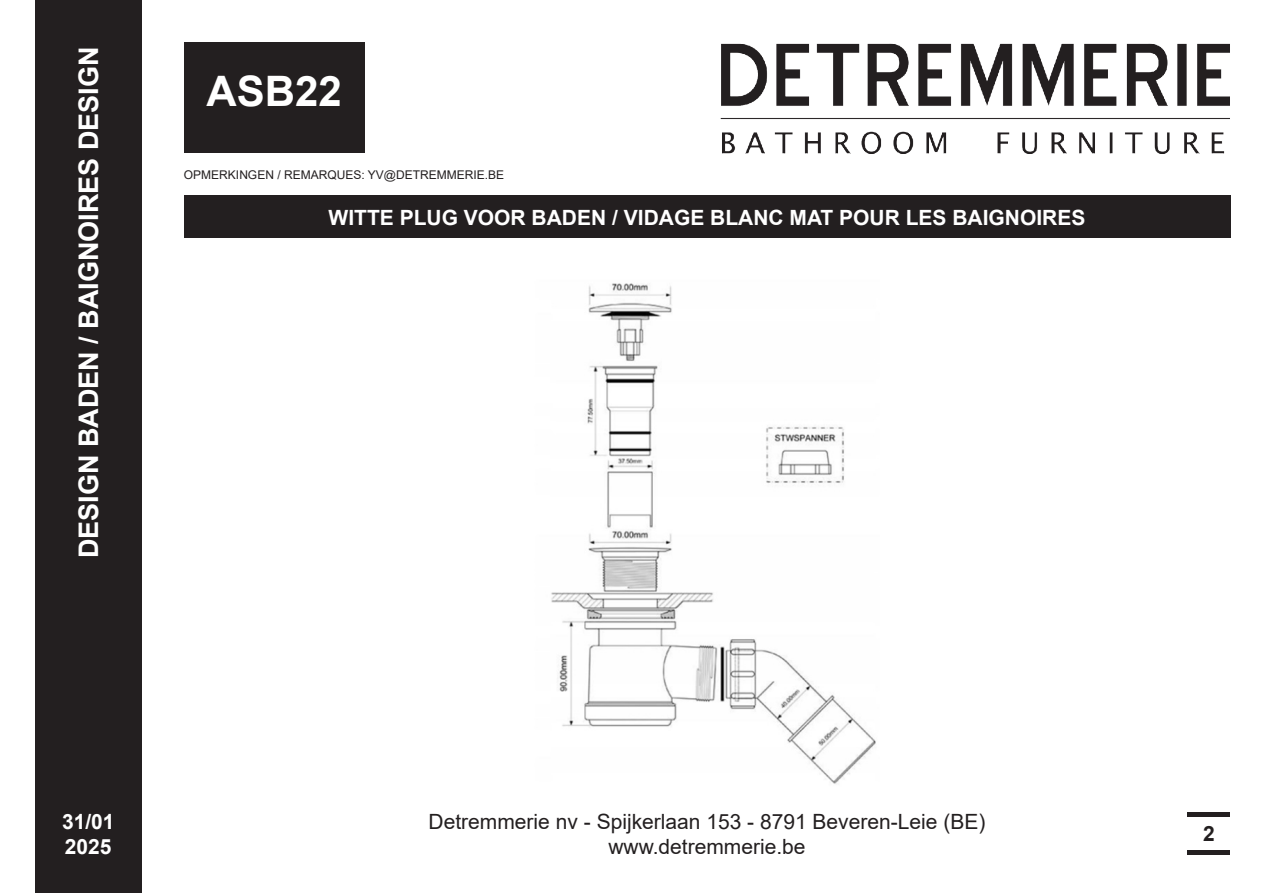
<style>
.page{position:relative;width:1263px;height:893px;background:#fff}
.page>*{position:absolute;margin:0;border:0;box-sizing:border-box;transform-origin:0 0}
.t1{font:700 42px "Arial";color:#fff}
.t2{font:700 27px "Arial";color:#fff}
.t3{font:21px/25.2px "Arial";color:#231f20;text-align:center}
.t4{font:700 21px/25.2px "Arial";color:#fff}
.t5{font:700 21px "Arial";color:#231f20}
.t6{font:12px "Arial";color:#231f20}
</style>
<div class="page">
<div style="left:35px;top:0;width:106px;height:893px;background:#231f20"></div>
<img style="left:720px;top:43px;width:510px;height:110px">
<div style="left:184px;top:196px;width:1046px;height:42px;background:#231f20"></div>
<div style="left:1187px;top:812px;width:43px;height:5px;background:#231f20"></div>
<div style="left:1187px;top:850px;width:43px;height:5px;background:#231f20"></div>
<div style="left:184px;top:43px;width:181px;height:110px;background:#231f20"></div>
<img style="left:551px;top:283px;width:325px;height:501px">
<p class="t2" style="left:70px;top:558px;width:513px;rotate:-90deg">DESIGN BADEN / BAIGNOIRES DESIGN</p>
<h1 class="t1" style="left:207px;top:61px;width:137px">ASB22</h1>
<p class="t6" style="left:184px;top:166px;width:322px">OPMERKINGEN / REMARQUES: YV@DETREMMERIE.BE</p>
<p class="t4" style="left:329px;top:205px;width:758px">WITTE PLUG VOOR BADEN / VIDAGE BLANC MAT POUR LES BAIGNOIRES</p>
<p class="t4" style="left:62px;top:809px;width:54px">31/01<br>2025</p>
<p class="t3" style="left:429px;top:808px;width:558px">Detremmerie nv - Spijkerlaan 153 - 8791 Beveren-Leie (BE) www.detremmerie.be</p>
<p class="t5" style="left:1203px;top:819px;width:13px">2</p>
</div>
